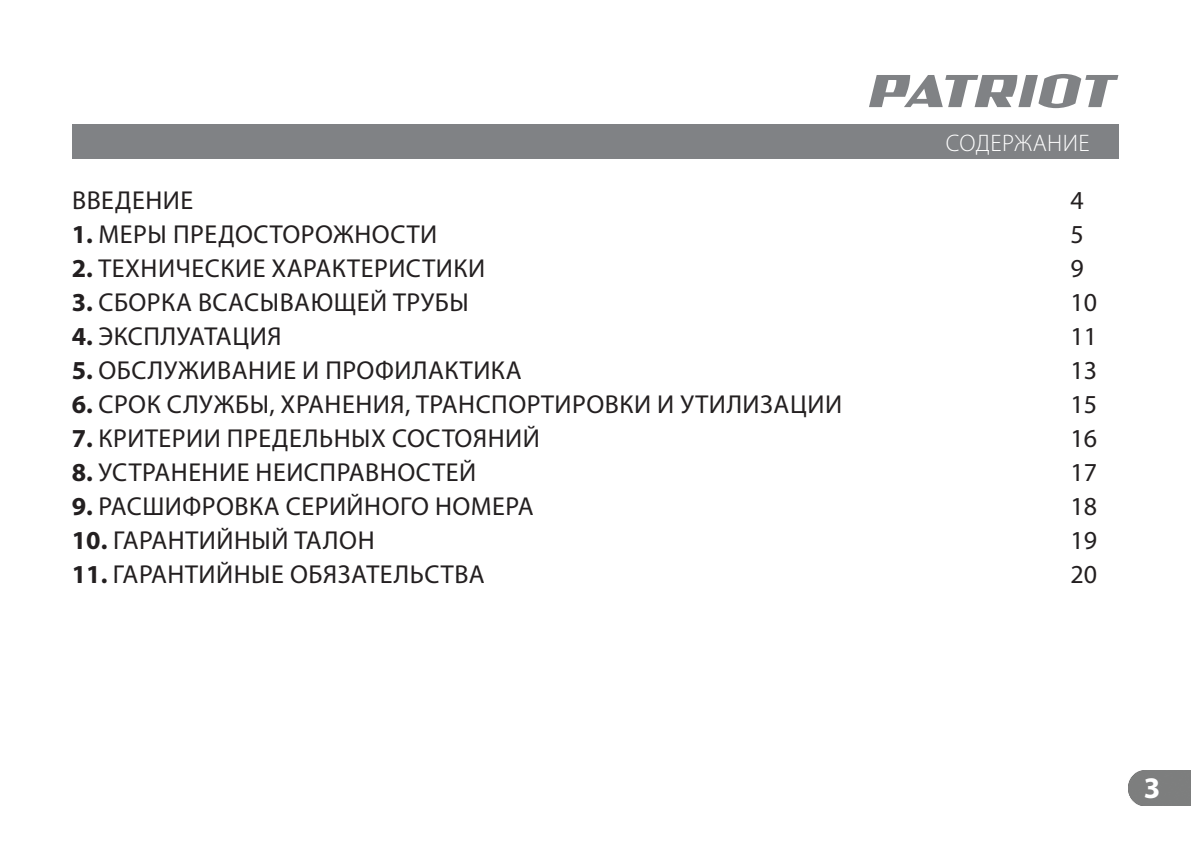
<style>
.page{position:relative;width:1191px;height:843px;background:#fff}
.page>*{position:absolute;margin:0;border:0;box-sizing:border-box;transform-origin:0 0}
.t1{font:700 30px "Myriad Pro";color:#fff}
.t2{font:26px "Myriad Pro";letter-spacing:.02em;color:#231f20}
.t3{font:26px/34px "Myriad Pro";color:#231f20}
.t4{font:300 24px "Myriad Pro";letter-spacing:.02em;color:#fff}
.s1{font-weight:700}
</style>
<div class="page">
<div style="left:1128px;top:770px;width:63px;height:35px;background:#7d7e7e"></div>
<svg style="left:869px;top:74px;width:249px;height:34px"></svg>
<div style="left:72px;top:125px;width:1046px;height:34px;background:#808285"></div>
<p class="t2" style="left:72px;top:187px;width:123px">ВВЕДЕНИЕ</p>
<p class="t2" style="left:72px;top:221px;width:367px"><span class="s1">1.</span> МЕРЫ ПРЕДОСТОРОЖНОСТИ</p>
<p class="t2" style="left:72px;top:255px;width:415px"><span class="s1">2.</span> ТЕХНИЧЕСКИЕ ХАРАКТЕРИСТИКИ</p>
<p class="t2" style="left:72px;top:289px;width:398px"><span class="s1">3.</span> СБОРКА ВСАСЫВАЮЩЕЙ ТРУБЫ</p>
<p class="t2" style="left:72px;top:323px;width:211px"><span class="s1">4.</span> ЭКСПЛУАТАЦИЯ</p>
<p class="t2" style="left:72px;top:357px;width:451px"><span class="s1">5.</span> ОБСЛУЖИВАНИЕ И ПРОФИЛАКТИКА</p>
<p class="t2" style="left:72px;top:391px;width:772px"><span class="s1">6.</span> СРОК СЛУЖБЫ, ХРАНЕНИЯ, ТРАНСПОРТИРОВКИ И УТИЛИЗАЦИИ</p>
<p class="t2" style="left:72px;top:425px;width:470px"><span class="s1">7.</span> КРИТЕРИИ ПРЕДЕЛЬНЫХ СОСТОЯНИЙ</p>
<p class="t2" style="left:72px;top:459px;width:406px"><span class="s1">8.</span> УСТРАНЕНИЕ НЕИСПРАВНОСТЕЙ</p>
<p class="t2" style="left:72px;top:493px;width:463px"><span class="s1">9.</span> РАСШИФРОВКА СЕРИЙНОГО НОМЕРА</p>
<p class="t2" style="left:72px;top:527px;width:304px"><span class="s1">10.</span> ГАРАНТИЙНЫЙ ТАЛОН</p>
<p class="t2" style="left:72px;top:561px;width:415px"><span class="s1">11.</span> ГАРАНТИЙНЫЕ ОБЯЗАТЕЛЬСТВА</p>
<p class="t4" style="left:946px;top:131px;width:145px">СОДЕРЖАНИЕ</p>
<p class="t3" style="left:1070px;top:184px;width:28px">4<br>5<br>9<br>10<br>11<br>13<br>15<br>16<br>17<br>18<br>19<br>20</p>
<p class="t1" style="left:1144px;top:773px;width:18px">3</p>
</div>
